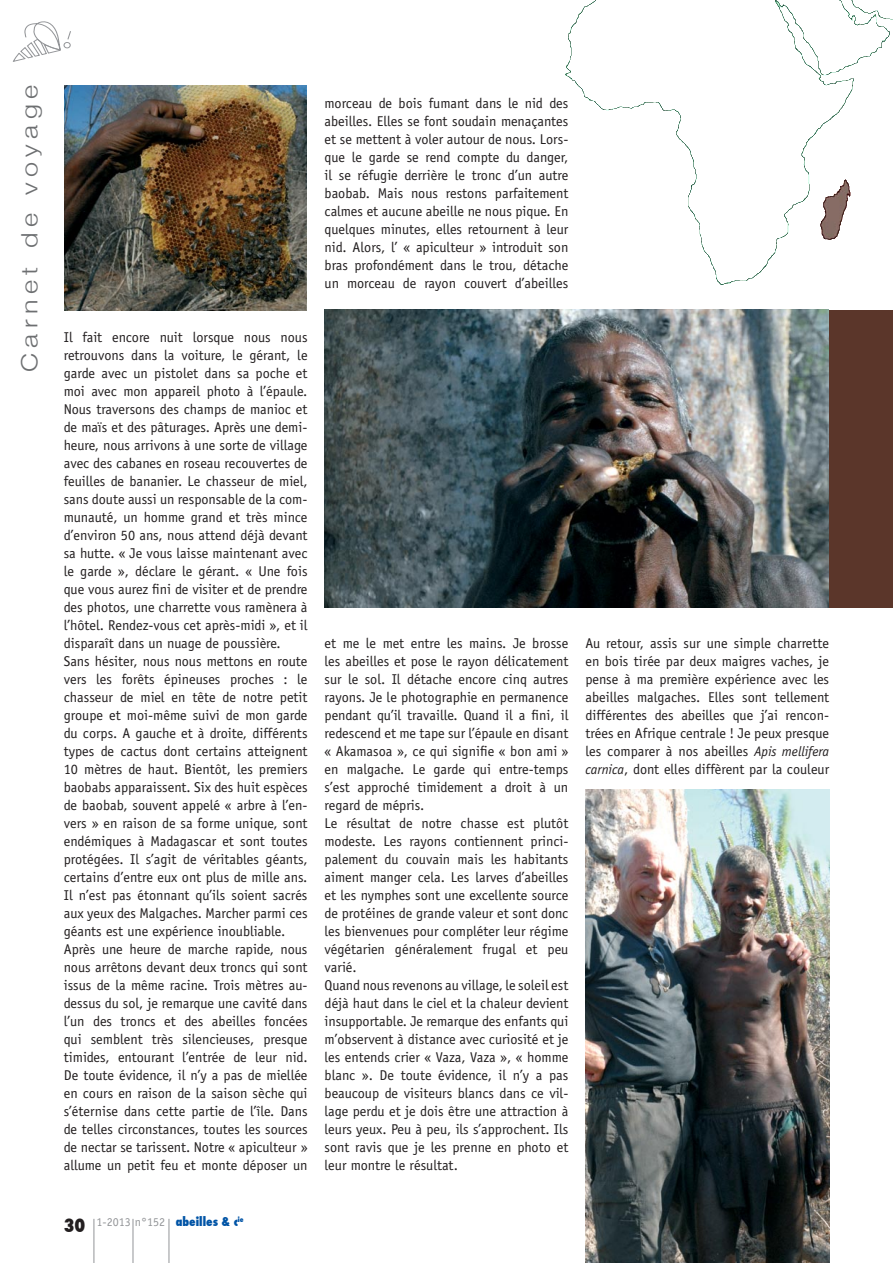
<style>
.page{position:relative;width:893px;height:1263px;background:#fff}
.page>*{position:absolute;margin:0;border:0;box-sizing:border-box;transform-origin:0 0}
.t1{font:300 22.5px "Helvetica Neue";letter-spacing:.2em;color:#6d6f71;scale:1.2 1}
.t2{font:800 condensed 18px "Futura";color:#231f20}
.t3{font:14.25px/18px "Officina Sans";color:#231f20;text-align:justify}
.t4{font:12px "Officina Sans";color:#939598}
.s1{font-style:italic}
.s2{font-family:"Futura";font-weight:800;font-stretch:condensed;color:#0054a6}
</style>
<div class="page">
<div style="left:63px;top:42px;width:8px;height:7px;border:1px solid #939598;border-radius:2px"></div>
<svg style="left:13px;top:21px;width:48px;height:41px"></svg>
<svg style="left:67px;top:31px;width:4px;height:9px"></svg>
<hr style="left:133px;top:1219px;width:1px;height:44px;background:#939598">
<hr style="left:169px;top:1219px;width:1px;height:44px;background:#939598">
<hr style="left:94px;top:1219px;width:1px;height:44px;background:#939598">
<div style="left:324px;top:310px;width:569px;height:298px;background:#5b362a"></div>
<img style="left:324px;top:310px;width:504px;height:298px">
<img style="left:585px;top:790px;width:244px;height:473px">
<img style="left:565px;top:0;width:328px;height:285px">
<img style="left:64px;top:86px;width:243px;height:224px">
<p class="t1" style="left:16px;top:372px;width:241px;rotate:-90deg">Carnet de voyage</p>
<p class="t3" style="left:64px;top:328px;width:245px">Il fait encore nuit lorsque nous nous retrouvons dans la voiture, le gérant, le garde avec un pistolet dans sa poche et moi avec mon appareil photo à l’épaule.<br>Nous traversons des champs de manioc et de maïs et des pâturages. Après une demi&shy;heure, nous arrivons à une sorte de village avec des cabanes en roseau recouvertes de feuilles de bananier. Le chasseur de miel, sans doute aussi un responsable de la com&shy;munauté, un homme grand et très mince d’environ 50 ans, nous attend déjà devant sa hutte. « Je vous laisse maintenant avec le garde », déclare le gérant. « Une fois que vous aurez fini de visiter et de prendre des photos, une charrette vous ramènera à l’hôtel. Rendez-vous cet après-midi », et il disparaît dans un nuage de poussière.</p>
<p class="t3" style="left:64px;top:652px;width:245px">Sans hésiter, nous nous mettons en route vers les forêts épineuses proches : le chasseur de miel en tête de notre petit groupe et moi-même suivi de mon garde du corps. A gauche et à droite, différents types de cactus dont certains atteignent 10 mètres de haut. Bientôt, les premiers baobabs apparaissent. Six des huit espèces de baobab, souvent appelé « arbre à l’en&shy;vers » en raison de sa forme unique, sont endémiques à Madagascar et sont toutes protégées. Il s’agit de véritables géants, certains d’entre eux ont plus de mille ans.<br>Il n’est pas étonnant qu’ils soient sacrés aux yeux des Malgaches. Marcher parmi ces géants est une expérience inoubliable.</p>
<p class="t3" style="left:64px;top:940px;width:245px">Après une heure de marche rapide, nous nous arrêtons devant deux troncs qui sont issus de la même racine. Trois mètres au&shy;dessus du sol, je remarque une cavité dans l’un des troncs et des abeilles foncées qui semblent très silencieuses, presque timides, entourant l’entrée de leur nid.<br>De toute évidence, il n’y a pas de miellée en cours en raison de la saison sèche qui s’éternise dans cette partie de l’île. Dans de telles circonstances, toutes les sources de nectar se tarissent. Notre « apiculteur » allume un petit feu et monte déposer un</p>
<p class="t3" style="left:325px;top:94px;width:245px">morceau de bois fumant dans le nid des abeilles. Elles se font soudain menaçantes et se mettent à voler autour de nous. Lors&shy;que le garde se rend compte du danger, il se réfugie derrière le tronc d’un autre baobab. Mais nous restons parfaitement calmes et aucune abeille ne nous pique. En quelques minutes, elles retournent à leur nid. Alors, l’ « apiculteur » introduit son bras profondément dans le trou, détache un morceau de rayon couvert d’abeilles</p>
<p class="t3" style="left:325px;top:634px;width:245px">et me le met entre les mains. Je brosse les abeilles et pose le rayon délicatement sur le sol. Il détache encore cinq autres rayons. Je le photographie en permanence pendant qu’il travaille. Quand il a fini, il redescend et me tape sur l’épaule en disant « Akamasoa », ce qui signifie « bon ami » en malgache. Le garde qui entre-temps s’est approché timidement a droit à un regard de mépris.</p>
<p class="t3" style="left:325px;top:814px;width:245px">Le résultat de notre chasse est plutôt modeste. Les rayons contiennent princi&shy;palement du couvain mais les habitants aiment manger cela. Les larves d’abeilles et les nymphes sont une excellente source de protéines de grande valeur et sont donc les bienvenues pour compléter leur régime végétarien généralement frugal et peu varié.</p>
<p class="t3" style="left:325px;top:976px;width:245px">Quand nous revenons au village, le soleil est déjà haut dans le ciel et la chaleur devient insupportable. Je remarque des enfants qui m’observent à distance avec curiosité et je les entends crier « Vaza, Vaza », « homme blanc ». De toute évidence, il n’y a pas beaucoup de visiteurs blancs dans ce vil&shy;lage perdu et je dois être une attraction à leurs yeux. Peu à peu, ils s’approchent. Ils sont ravis que je les prenne en photo et leur montre le résultat.</p>
<p class="t3" style="left:585px;top:634px;width:245px">Au retour, assis sur une simple charrette en bois tirée par deux maigres vaches, je pense à ma première expérience avec les abeilles malgaches. Elles sont tellement différentes des abeilles que j’ai rencon&shy;trées en Afrique centrale ! Je peux presque les comparer à nos abeilles <span class="s1">Apis mellifera carnica</span>, dont elles diffèrent par la couleur</p>
<p class="t2" style="left:64px;top:1213px;width:23px">30</p>
<p class="t4" style="left:97px;top:1215px;width:149px">1-2013 n°152 <span class="s2">abeilles &amp; c</span><sup>ie</sup></p>
</div>
